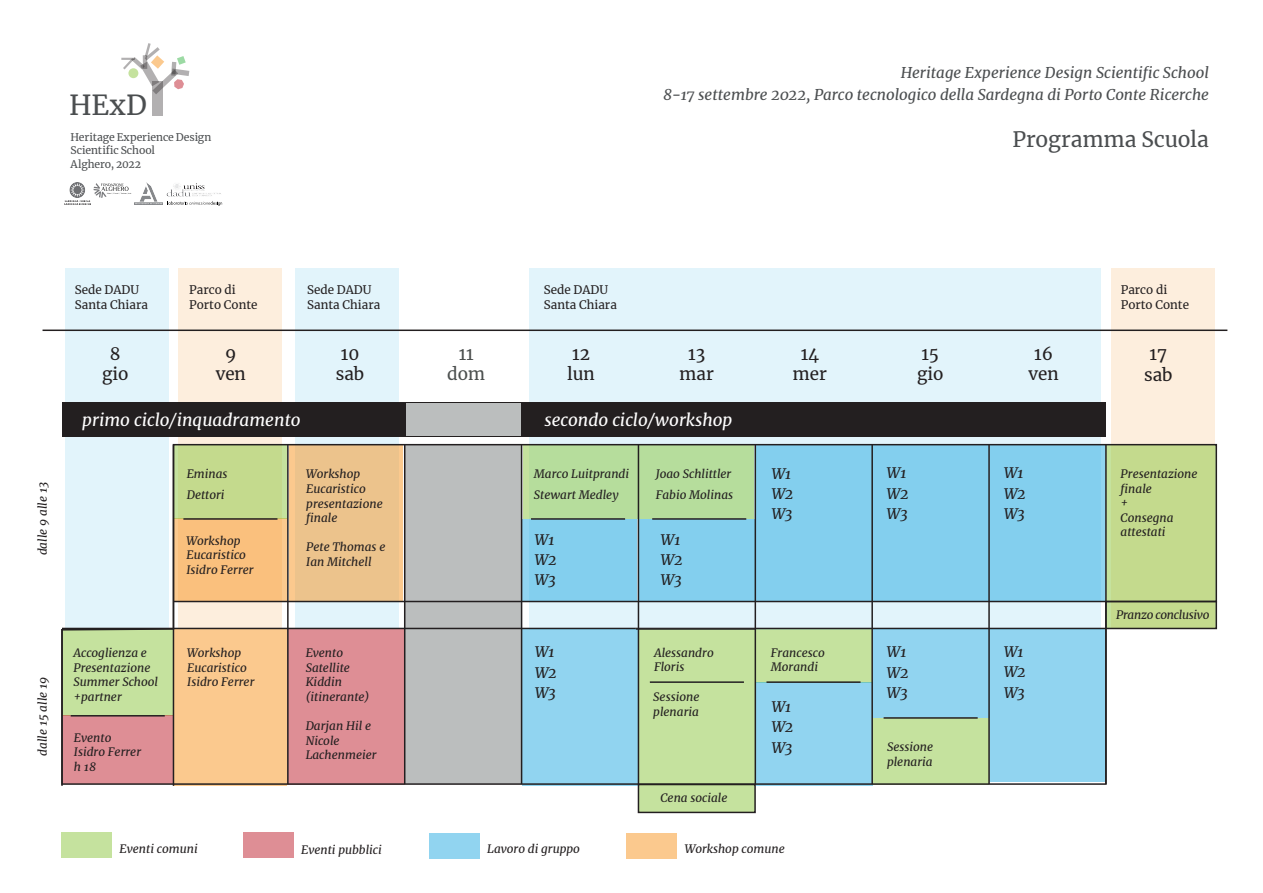
<style>
.page{position:relative;width:1263px;height:893px;background:#fff}
.page>*{position:absolute;margin:0;border:0;box-sizing:border-box;transform-origin:0 0}
.t1{font:27.3px "Merriweather";color:#4b4e50}
.t2{font:21px "Merriweather";color:#4b4e50}
.t3{font:italic 16.95px "Merriweather";color:#fff}
.t4{font:16.95px/20.4px "Merriweather";color:#231f20;text-align:center}
.t5{font:16.95px/20.4px "Merriweather";color:#4b4f4e;text-align:center}
.t6{font:italic 15px/22.5px "Merriweather";color:#4b4e50;text-align:right}
.t7{font:italic 14.55px/20.4px "Merriweather";color:#231f20}
.t8{font:italic 11.7px/14.5px "Merriweather";color:#231f20}
.t9{font:11.7px/14.5px "Merriweather";color:#231f20}
.t10{font:italic 11.7px "Merriweather";letter-spacing:-.025em;color:#231f20}
.t11{font:10.5px/12.6px "Merriweather";letter-spacing:-.005em;color:#4b4e50}
</style>
<div class="page">
<div style="left:638px;top:629px;width:117px;height:183px;background:#c5e29e"></div>
<div style="left:1111px;top:268px;width:103px;height:360px;background:#fdeedd"></div>
<div style="left:178px;top:268px;width:104px;height:361px;background:#fdeedd"></div>
<div style="left:65px;top:268px;width:103px;height:361px;background:#e2f4fb"></div>
<div style="left:295px;top:268px;width:104px;height:361px;background:#e2f4fb"></div>
<div style="left:529px;top:268px;width:571px;height:362px;background:#e2f4fb"></div>
<hr style="left:43px;top:330px;width:1184px;height:1px;background:#231f20">
<div style="left:62px;top:402px;width:1044px;height:34px;background:#231f20"></div>
<div style="left:406px;top:403px;width:115px;height:32px;background:#bbbebe"></div>
<div style="left:61px;top:832px;width:51px;height:26px;background:#c5e29e"></div>
<div style="left:243px;top:833px;width:50px;height:25px;background:#de8e95"></div>
<div style="left:429px;top:833px;width:50px;height:25px;background:#91d4f0"></div>
<div style="left:626px;top:833px;width:51px;height:25px;background:#fbc98e"></div>
<svg style="left:61px;top:443px;width:1157px;height:343px"></svg>
<div style="left:638px;top:784px;width:118px;height:29px;border:2px solid #231f20"></div>
<div style="left:152px;top:81px;width:10px;height:34px;background:#b2b0b1"></div>
<svg style="left:121px;top:43px;width:68px;height:51px"></svg>
<img style="left:64px;top:183px;width:27px;height:22px">
<svg style="left:168px;top:201px;width:54px;height:5px"></svg>
<img style="left:166px;top:183px;width:55px;height:14px">
<img style="left:135px;top:183px;width:28px;height:22px">
<svg style="left:93px;top:183px;width:38px;height:15px"></svg>
<h1 class="t1" style="left:69px;top:87px;width:79px">HExD</h1>
<p class="t11" style="left:71px;top:131px;width:142px">Heritage Experience Design<br>Scientific School</p>
<p class="t11" style="left:71px;top:157px;width:72px">Alghero, 2022</p>
<p class="t6" style="left:663px;top:60px;width:547px">Heritage Experience Design Scientific School<br>8-17 settembre 2022, Parco tecnologico della Sardegna di Porto Conte Ricerche</p>
<h2 class="t2" style="left:1012px;top:125px;width:198px">Programma Scuola</h2>
<p class="t8" style="left:35px;top:555px;width:75px;rotate:-90deg">dalle 9 alle 13</p>
<p class="t8" style="left:35px;top:756px;width:80px;rotate:-90deg">dalle 15 alle 19</p>
<p class="t9" style="left:75px;top:282px;width:75px">Sede DADU<br>Santa Chiara</p>
<p class="t9" style="left:307px;top:282px;width:75px">Sede DADU<br>Santa Chiara</p>
<p class="t9" style="left:544px;top:282px;width:75px">Sede DADU<br>Santa Chiara</p>
<p class="t9" style="left:1121px;top:282px;width:70px">Parco di<br>Porto Conte</p>
<p class="t9" style="left:189px;top:282px;width:70px">Parco di<br>Porto Conte</p>
<h3 class="t4" style="left:102px;top:343px;width:28px">8 gio</h3>
<h3 class="t4" style="left:336px;top:343px;width:30px;text-align:left">10 sab</h3>
<h3 class="t5" style="left:447px;top:343px;width:39px">11 dom</h3>
<h3 class="t4" style="left:567px;top:343px;width:29px;text-align:left">12 lun</h3>
<h3 class="t4" style="left:679px;top:343px;width:36px">13 mar</h3>
<h3 class="t4" style="left:793px;top:343px;width:35px">14 mer</h3>
<h3 class="t4" style="left:917px;top:343px;width:28px;text-align:left">15 gio</h3>
<h3 class="t4" style="left:1028px;top:343px;width:32px">16 ven</h3>
<h3 class="t3" style="left:82px;top:408px;width:220px">primo ciclo/inquadramento</h3>
<h3 class="t3" style="left:544px;top:408px;width:189px">secondo ciclo/workshop</h3>
<h3 class="t4" style="left:216px;top:343px;width:32px">9 ven</h3>
<p class="t8" style="left:187px;top:463px;width:42px;line-height:20.4px">Eminas<br>Dettori</p>
<p class="t8" style="left:187px;top:533px;width:69px">Workshop<br>Eucaristico<br>Isidro Ferrer</p>
<p class="t8" style="left:73px;top:645px;width:86px">Accoglienza e<br>Presentazione<br>Summer School +partner</p>
<p class="t8" style="left:187px;top:645px;width:69px">Workshop<br>Eucaristico<br>Isidro Ferrer</p>
<p class="t8" style="left:74px;top:730px;width:69px">Evento<br>Isidro Ferrer h 18</p>
<p class="t8" style="left:306px;top:467px;width:78px">Workshop<br>Eucaristico presentazione finale</p>
<p class="t8" style="left:306px;top:539px;width:81px">Pete Thomas e<br>Ian Mitchell</p>
<p class="t8" style="left:306px;top:645px;width:65px">Evento<br>Satellite<br>Kiddin (itinerante)</p>
<p class="t8" style="left:306px;top:718px;width:72px">Darjan Hil e<br>Nicole<br>Lachenmeier</p>
<p class="t8" style="left:534px;top:464px;width:97px;line-height:20.4px">Marco Luitprandi<br>Stewart Medley</p>
<p class="t7" style="left:535px;top:529px;width:23px">W1<br>W2<br>W3</p>
<p class="t8" style="left:656px;top:464px;width:79px;line-height:20.4px">Joao Schlittler<br>Fabio Molinas</p>
<p class="t7" style="left:661px;top:529px;width:23px">W1<br>W2<br>W3</p>
<p class="t7" style="left:772px;top:463px;width:23px">W1<br>W2<br>W3</p>
<p class="t7" style="left:887px;top:462px;width:23px">W1<br>W2<br>W3</p>
<p class="t7" style="left:1004px;top:462px;width:23px">W1<br>W2<br>W3</p>
<p class="t7" style="left:535px;top:641px;width:23px">W1<br>W2<br>W3</p>
<p class="t7" style="left:1004px;top:641px;width:23px">W1<br>W2<br>W3</p>
<p class="t7" style="left:887px;top:641px;width:23px">W1<br>W2<br>W3</p>
<p class="t8" style="left:654px;top:645px;width:61px">Alessandro<br>Floris</p>
<p class="t8" style="left:653px;top:689px;width:48px">Sessione plenaria</p>
<p class="t8" style="left:771px;top:645px;width:55px">Francesco<br>Morandi</p>
<p class="t7" style="left:772px;top:696px;width:23px">W1<br>W2<br>W3</p>
<p class="t8" style="left:887px;top:739px;width:48px">Sessione plenaria</p>
<p class="t8" style="left:660px;top:790px;width:69px">Cena sociale</p>
<p class="t8" style="left:120px;top:841px;width:80px">Eventi comuni</p>
<p class="t8" style="left:301px;top:842px;width:82px">Eventi pubblici</p>
<p class="t8" style="left:487px;top:842px;width:94px">Lavoro di gruppo</p>
<p class="t8" style="left:685px;top:841px;width:101px">Workshop comune</p>
<h3 class="t4" style="left:1144px;top:343px;width:30px">17 sab</h3>
<p class="t8" style="left:1121px;top:466px;width:78px">Presentazione finale<br>+<br>Consegna attestati</p>
<p class="t10" style="left:1116px;top:606px;width:95px">Pranzo conclusivo</p>
</div>
